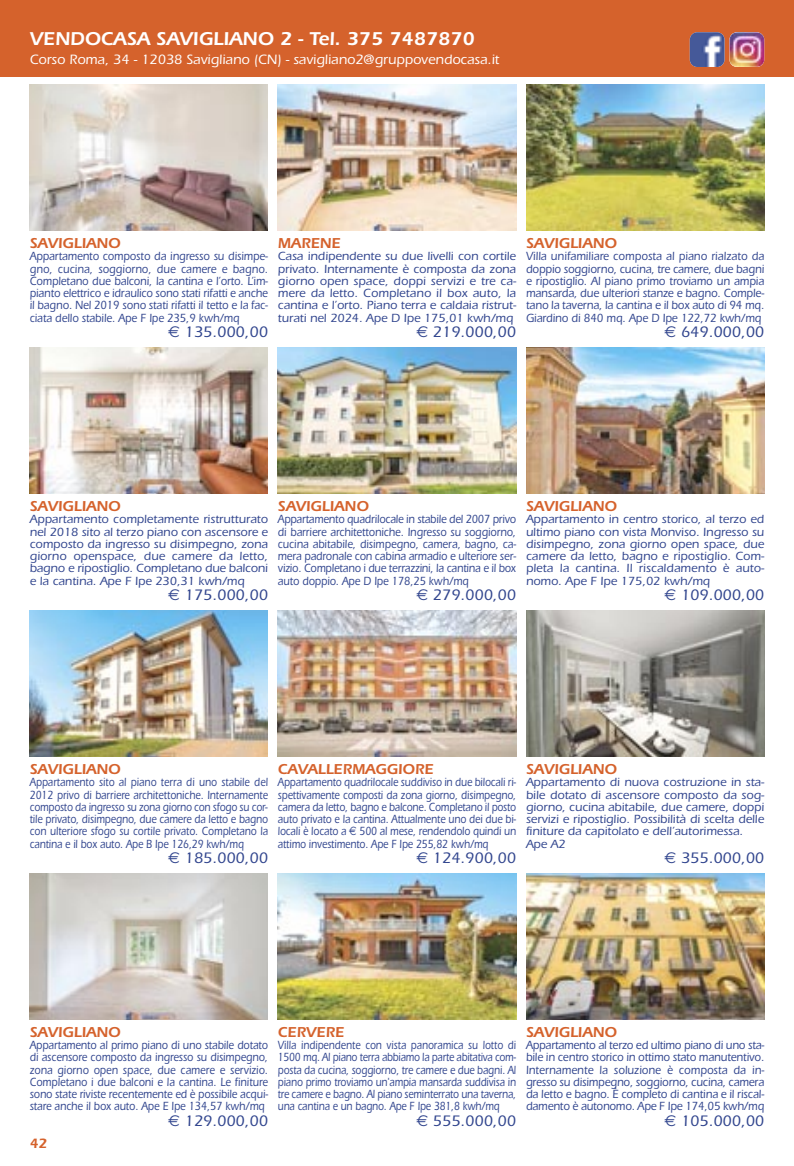
<style>
.page{position:relative;width:794px;height:1166px;background:#fff}
.page>*{position:absolute;margin:0;border:0;box-sizing:border-box;transform-origin:0 0}
.t1{font:600 19.25px "Itc Eras";color:#fff}
.t2{font:500 15.75px "Itc Eras";color:#31458e}
.t3{font:600 14.88px "Itc Eras";color:#d5622c}
.t4{font:500 14px "Itc Eras";color:#fff}
.t5{font:600 14px "Itc Eras";color:#d5622c}
.t6{font:500 12.25px/12.2px "Itc Eras";color:#31458e;text-align:justify}
.t7{font:500 12.25px/12.2px "Itc Eras";color:#31458e;text-align:justify;scale:.81 1}
.t8{font:500 12.25px/12.2px "Itc Eras";color:#31458e;text-align:justify;scale:.9 1}
.t9{font:500 12.25px/12.2px "Itc Eras";color:#31458e;text-align:justify;scale:.8 1}
.t10{font:500 12.25px/12.2px "Itc Eras";color:#31458e;text-align:justify;scale:.86 1}
.t11{font:500 12.25px/12.2px "Itc Eras";color:#31458e;text-align:justify;scale:.85 1}
.t12{font:500 12.25px/12.2px "Itc Eras";color:#31458e;text-align:justify;scale:.88 1}
.s1{font-family:"Euro Sans";font-weight:400}
</style>
<div class="page">
<div style="left:0;top:0;width:794px;height:77px;background:#d5622c"></div>
<img style="left:690px;top:32px;width:34px;height:35px;border-radius:7px">
<img style="left:729px;top:32px;width:35px;height:35px;border-radius:7px">
<img style="left:30px;top:84px;width:238px;height:147px">
<img style="left:278px;top:84px;width:238px;height:147px">
<img style="left:526px;top:84px;width:238px;height:147px">
<img style="left:30px;top:347px;width:238px;height:147px">
<img style="left:278px;top:347px;width:238px;height:147px">
<img style="left:526px;top:347px;width:238px;height:147px">
<img style="left:30px;top:610px;width:238px;height:146px">
<img style="left:278px;top:610px;width:238px;height:146px">
<img style="left:526px;top:610px;width:238px;height:146px">
<img style="left:30px;top:873px;width:238px;height:146px">
<img style="left:278px;top:873px;width:238px;height:146px">
<img style="left:526px;top:873px;width:238px;height:146px">
<p class="t1" style="left:30px;top:32px;width:446px">VENDOCASA SAVIGLIANO 2 - Tel. 375 7487870</p>
<p class="t4" style="left:30px;top:55px;width:471px">Corso Roma, 34 - 12038 Savigliano (CN) - savigliano2@gruppovendocasa.it</p>
<p class="t3" style="left:30px;top:238px;width:92px">SAVIGLIANO</p>
<p class="t12" style="left:30px;top:251px;width:272px">Appartamento composto da ingresso su disimpe&shy;gno, cucina, soggiorno, due camere e bagno.<br>Completano due balconi, la cantina e l’orto. L’im&shy;pianto elettrico e idraulico sono stati rifatti e anche il bagno. Nel 2019 sono stati rifatti il tetto e la fac&shy;ciata dello stabile. Ape F Ipe 235,9 kwh/mq</p>
<p class="t2" style="left:168px;top:327px;width:101px"><span class="s1">€</span> 135.000,00</p>
<p class="t3" style="left:278px;top:238px;width:64px">MARENE</p>
<p class="t6" style="left:278px;top:251px;width:240px">Casa indipendente su due livelli con cortile privato. Internamente è composta da zona giorno open space, doppi servizi e tre ca&shy;mere da letto. Completano il box auto, la cantina e l’orto. Piano terra e caldaia ristrut&shy;turati nel 2024. Ape D Ipe 175,01 kwh/mq</p>
<p class="t2" style="left:416px;top:327px;width:101px"><span class="s1">€</span> 219.000,00</p>
<p class="t3" style="left:526px;top:238px;width:92px">SAVIGLIANO</p>
<p class="t8" style="left:526px;top:251px;width:266px">Villa unifamiliare composta al piano rialzato da doppio soggiorno, cucina, tre camere, due bagni e ripostiglio. Al piano primo troviamo un ampia mansarda, due ulteriori stanze e bagno. Comple&shy;tano la taverna, la cantina e il box auto di 94 mq.<br>Giardino di 840 mq. Ape D Ipe 122,72 kwh/mq</p>
<p class="t2" style="left:664px;top:327px;width:101px"><span class="s1">€</span> 649.000,00</p>
<p class="t3" style="left:30px;top:501px;width:92px">SAVIGLIANO</p>
<p class="t6" style="left:30px;top:514px;width:240px">Appartamento completamente ristrutturato nel 2018 sito al terzo piano con ascensore e composto da ingresso su disimpegno, zona giorno openspace, due camere da letto, bagno e ripostiglio. Completano due balconi e la cantina. Ape F Ipe 230,31 kwh/mq</p>
<p class="t2" style="left:168px;top:590px;width:101px"><span class="s1">€</span> 175.000,00</p>
<p class="t3" style="left:278px;top:501px;width:92px">SAVIGLIANO</p>
<p class="t10" style="left:278px;top:514px;width:278px">Appartamento quadrilocale in stabile del 2007 privo di barriere architettoniche. Ingresso su soggiorno, cucina abitabile, disimpegno, camera, bagno, ca&shy;mera padronale con cabina armadio e ulteriore ser&shy;vizio. Completano i due terrazzini, la cantina e il box auto doppio. Ape D Ipe 178,25 kwh/mq</p>
<p class="t2" style="left:416px;top:590px;width:101px"><span class="s1">€</span> 279.000,00</p>
<p class="t3" style="left:526px;top:501px;width:92px">SAVIGLIANO</p>
<p class="t6" style="left:526px;top:514px;width:240px">Appartamento in centro storico, al terzo ed ultimo piano con vista Monviso. Ingresso su disimpegno, zona giorno open space, due camere da letto, bagno e ripostiglio. Com&shy;pleta la cantina. Il riscaldamento è auto&shy;nomo. Ape F Ipe 175,02 kwh/mq</p>
<p class="t2" style="left:664px;top:590px;width:101px"><span class="s1">€</span> 109.000,00</p>
<p class="t3" style="left:30px;top:764px;width:92px">SAVIGLIANO</p>
<p class="t7" style="left:30px;top:777px;width:295px">Appartamento sito al piano terra di uno stabile del 2012 privo di barriere architettoniche. Internamente composto da ingresso su zona giorno con sfogo su cor&shy;tile privato, disimpegno, due camere da letto e bagno con ulteriore sfogo su cortile privato. Completano la cantina e il box auto. Ape B Ipe 126,29 kwh/mq</p>
<p class="t2" style="left:168px;top:853px;width:101px"><span class="s1">€</span> 185.000,00</p>
<p class="t3" style="left:278px;top:764px;width:157px">CAVALLERMAGGIORE</p>
<p class="t7" style="left:278px;top:777px;width:296px">Appartamento quadrilocale suddiviso in due bilocali ri&shy;spettivamente composti da zona giorno, disimpegno, camera da letto, bagno e balcone. Completano il posto auto privato e la cantina. Attualmente uno dei due bi&shy;locali è locato a <span class="s1">€</span> 500 al mese, rendendolo quindi un attimo investimento. Ape F Ipe 255,82 kwh/mq</p>
<p class="t2" style="left:416px;top:853px;width:101px"><span class="s1">€</span> 124.900,00</p>
<p class="t3" style="left:526px;top:764px;width:92px">SAVIGLIANO</p>
<p class="t6" style="left:526px;top:777px;width:240px">Appartamento di nuova costruzione in sta&shy;bile dotato di ascensore composto da sog&shy;giorno, cucina abitabile, due camere, doppi servizi e ripostiglio. Possibilità di scelta delle finiture da capitolato e dell’autorimessa.</p>
<p class="t6" style="left:526px;top:839px;width:41px">Ape A2</p>
<p class="t2" style="left:664px;top:853px;width:101px"><span class="s1">€</span> 355.000,00</p>
<p class="t3" style="left:30px;top:1027px;width:92px">SAVIGLIANO</p>
<p class="t11" style="left:30px;top:1040px;width:282px">Appartamento al primo piano di uno stabile dotato di ascensore composto da ingresso su disimpegno, zona giorno open space, due camere e servizio.<br>Completano i due balconi e la cantina. Le finiture sono state riviste recentemente ed è possibile acqui&shy;stare anche il box auto. Ape E Ipe 134,57 kwh/mq</p>
<p class="t2" style="left:168px;top:1116px;width:101px"><span class="s1">€</span> 129.000,00</p>
<p class="t5" style="left:30px;top:1138px;width:19px">42</p>
<p class="t3" style="left:278px;top:1027px;width:68px">CERVERE</p>
<p class="t9" style="left:278px;top:1040px;width:299px">Villa indipendente con vista panoramica su lotto di 1500 mq. Al piano terra abbiamo la parte abitativa com&shy;posta da cucina, soggiorno, tre camere e due bagni. Al piano primo troviamo un'ampia mansarda suddivisa in tre camere e bagno. Al piano seminterrato una taverna, una cantina e un bagno. Ape F Ipe 381,8 kwh/mq</p>
<p class="t2" style="left:416px;top:1116px;width:101px"><span class="s1">€</span> 555.000,00</p>
<p class="t3" style="left:526px;top:1027px;width:92px">SAVIGLIANO</p>
<p class="t8" style="left:526px;top:1040px;width:266px">Appartamento al terzo ed ultimo piano di uno sta&shy;bile in centro storico in ottimo stato manutentivo.<br>Internamente la soluzione è composta da in&shy;gresso su disimpegno, soggiorno, cucina, camera da letto e bagno. È completo di cantina e il riscal&shy;damento è autonomo. Ape F Ipe 174,05 kwh/mq</p>
<p class="t2" style="left:664px;top:1116px;width:101px"><span class="s1">€</span> 105.000,00</p>
</div>
